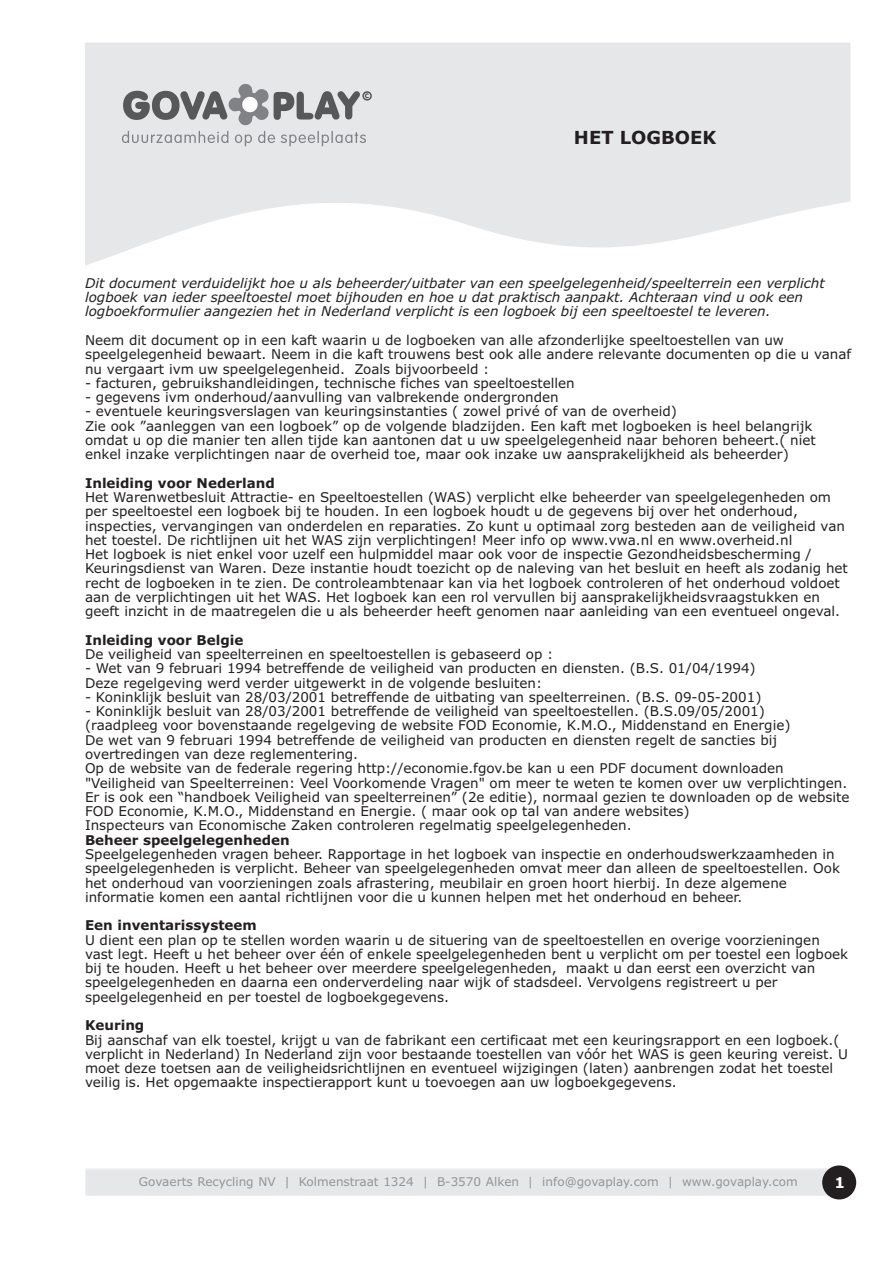
<style>
.page{position:relative;width:893px;height:1263px;background:#fff}
.page>*{position:absolute;margin:0;border:0;box-sizing:border-box;transform-origin:0 0}
.t1{font:700 18px "Verdana";color:#231f20}
.t2{font:700 15px "Verdana";color:#fff}
.t3{font:13.5px/14.2px "Verdana";color:#231f20}
.t4{font:italic 13.5px/14.2px "Verdana";color:#231f20}
.t5{font:700 13.5px "Verdana";color:#231f20}
.t6{font:12px "Verdana";color:#939598}
</style>
<div class="page">
<div style="left:85px;top:1168px;width:766px;height:28px;background:#e6e7e9"></div>
<svg style="left:85px;top:43px;width:765px;height:223px;fill:#e6e7e9"></svg>
<svg style="left:122px;top:83px;width:250px;height:63px;background:#bfc0c2"></svg>
<div style="left:822px;top:1165px;width:34px;height:34px;background:#231f20;border-radius:50%"></div>
<h1 class="t1" style="left:574px;top:130px;width:144px">HET LOGBOEK</h1>
<p class="t4" style="left:85px;top:277px;width:741px">Dit document verduidelijkt hoe u als beheerder/uitbater van een speelgelegenheid/speelterrein een verplicht logboek van ieder speeltoestel moet bijhouden en hoe u dat praktisch aanpakt. Achteraan vind u ook een logboekformulier aangezien het in Nederland verplicht is een logboek bij een speeltoestel te leveren.</p>
<p class="t3" style="left:85px;top:334px;width:768px">Neem dit document op in een kaft waarin u de logboeken van alle afzonderlijke speeltoestellen van uw speelgelegenheid bewaart. Neem in die kaft trouwens best ook alle andere relevante documenten op die u vanaf nu vergaart ivm uw speelgelegenheid. Zoals bijvoorbeeld :</p>
<p class="t3" style="left:85px;top:377px;width:491px">- facturen, gebruikshandleidingen, technische fiches van speeltoestellen</p>
<p class="t3" style="left:85px;top:391px;width:475px">- gegevens ivm onderhoud/aanvulling van valbrekende ondergronden</p>
<p class="t3" style="left:85px;top:405px;width:732px">- eventuele keuringsverslagen van keuringsinstanties ( zowel privé of van de overheid)<br>Zie ook ”aanleggen van een logboek” op de volgende bladzijden. Een kaft met logboeken is heel belangrijk omdat u op die manier ten allen tijde kan aantonen dat u uw speelgelegenheid naar behoren beheert.( niet enkel inzake verplichtingen naar de overheid toe, maar ook inzake uw aansprakelijkheid als beheerder)</p>
<p class="t5" style="left:85px;top:477px;width:191px">Inleiding voor Nederland</p>
<p class="t3" style="left:85px;top:491px;width:764px">Het Warenwetbesluit Attractie- en Speeltoestellen (WAS) verplicht elke beheerder van speelgelegenheden om per speeltoestel een logboek bij te houden. In een logboek houdt u de gegevens bij over het onderhoud, inspecties, vervangingen van onderdelen en reparaties. Zo kunt u optimaal zorg besteden aan de veiligheid van het toestel. De richtlijnen uit het WAS zijn verplichtingen! Meer info op www.vwa.nl en www.overheid.nl<br>Het logboek is niet enkel voor uzelf een hulpmiddel maar ook voor de inspectie Gezondheidsbescherming / Keuringsdienst van Waren. Deze instantie houdt toezicht op de naleving van het besluit en heeft als zodanig het recht de logboeken in te zien. De controleambtenaar kan via het logboek controleren of het onderhoud voldoet aan de verplichtingen uit het WAS. Het logboek kan een rol vervullen bij aansprakelijkheidsvraagstukken en geeft inzicht in de maatregelen die u als beheerder heeft genomen naar aanleiding van een eventueel ongeval.</p>
<p class="t5" style="left:85px;top:634px;width:160px">Inleiding voor Belgie</p>
<p class="t3" style="left:85px;top:648px;width:470px">De veiligheid van speelterreinen en speeltoestellen is gebaseerd op :</p>
<p class="t3" style="left:85px;top:662px;width:672px">- Wet van 9 februari 1994 betreffende de veiligheid van producten en diensten. (B.S. 01/04/1994)<br>Deze regelgeving werd verder uitgewerkt in de volgende besluiten:</p>
<p class="t3" style="left:85px;top:691px;width:678px">- Koninklijk besluit van 28/03/2001 betreffende de uitbating van speelterreinen. (B.S. 09-05-2001)</p>
<p class="t3" style="left:85px;top:705px;width:766px">- Koninklijk besluit van 28/03/2001 betreffende de veiligheid van speeltoestellen. (B.S.09/05/2001)<br>(raadpleeg voor bovenstaande regelgeving de website FOD Economie, K.M.O., Middenstand en Energie)<br>De wet van 9 februari 1994 betreffende de veiligheid van producten en diensten regelt de sancties bij overtredingen van deze reglementering.<br>Op de website van de federale regering http://economie.fgov.be kan u een PDF document downloaden "Veiligheid van Speelterreinen: Veel Voorkomende Vragen" om meer te weten te komen over uw verplichtingen.<br>Er is ook een “handboek Veiligheid van speelterreinen” (2e editie), normaal gezien te downloaden op de website FOD Economie, K.M.O., Middenstand en Energie. ( maar ook op tal van andere websites)<br>Inspecteurs van Economische Zaken controleren regelmatig speelgelegenheden.</p>
<p class="t5" style="left:85px;top:834px;width:206px">Beheer speelgelegenheden</p>
<p class="t3" style="left:85px;top:848px;width:757px">Speelgelegenheden vragen beheer. Rapportage in het logboek van inspectie en onderhoudswerkzaamheden in speelgelegenheden is verplicht. Beheer van speelgelegenheden omvat meer dan alleen de speeltoestellen. Ook het onderhoud van voorzieningen zoals afrastering, meubilair en groen hoort hierbij. In deze algemene informatie komen een aantal richtlijnen voor die u kunnen helpen met het onderhoud en beheer.</p>
<p class="t5" style="left:85px;top:920px;width:173px">Een inventarissysteem</p>
<p class="t3" style="left:85px;top:934px;width:765px">U dient een plan op te stellen worden waarin u de situering van de speeltoestellen en overige voorzieningen vast legt. Heeft u het beheer over één of enkele speelgelegenheden bent u verplicht om per toestel een logboek bij te houden. Heeft u het beheer over meerdere speelgelegenheden, maakt u dan eerst een overzicht van speelgelegenheden en daarna een onderverdeling naar wijk of stadsdeel. Vervolgens registreert u per speelgelegenheid en per toestel de logboekgegevens.</p>
<p class="t5" style="left:85px;top:1020px;width:61px">Keuring</p>
<p class="t3" style="left:85px;top:1034px;width:764px">Bij aanschaf van elk toestel, krijgt u van de fabrikant een certificaat met een keuringsrapport en een logboek.( verplicht in Nederland) In Nederland zijn voor bestaande toestellen van vóór het WAS is geen keuring vereist. U moet deze toetsen aan de veiligheidsrichtlijnen en eventueel wijzigingen (laten) aanbrengen zodat het toestel veilig is. Het opgemaakte inspectierapport kunt u toevoegen aan uw logboekgegevens.</p>
<p class="t6" style="left:139px;top:1177px;width:660px">Govaerts Recycling NV | Kolmenstraat 1324 | B-3570 Alken | info@govaplay.com | www.govaplay.com</p>
<p class="t2" style="left:834px;top:1176px;width:12px">1</p>
</div>
